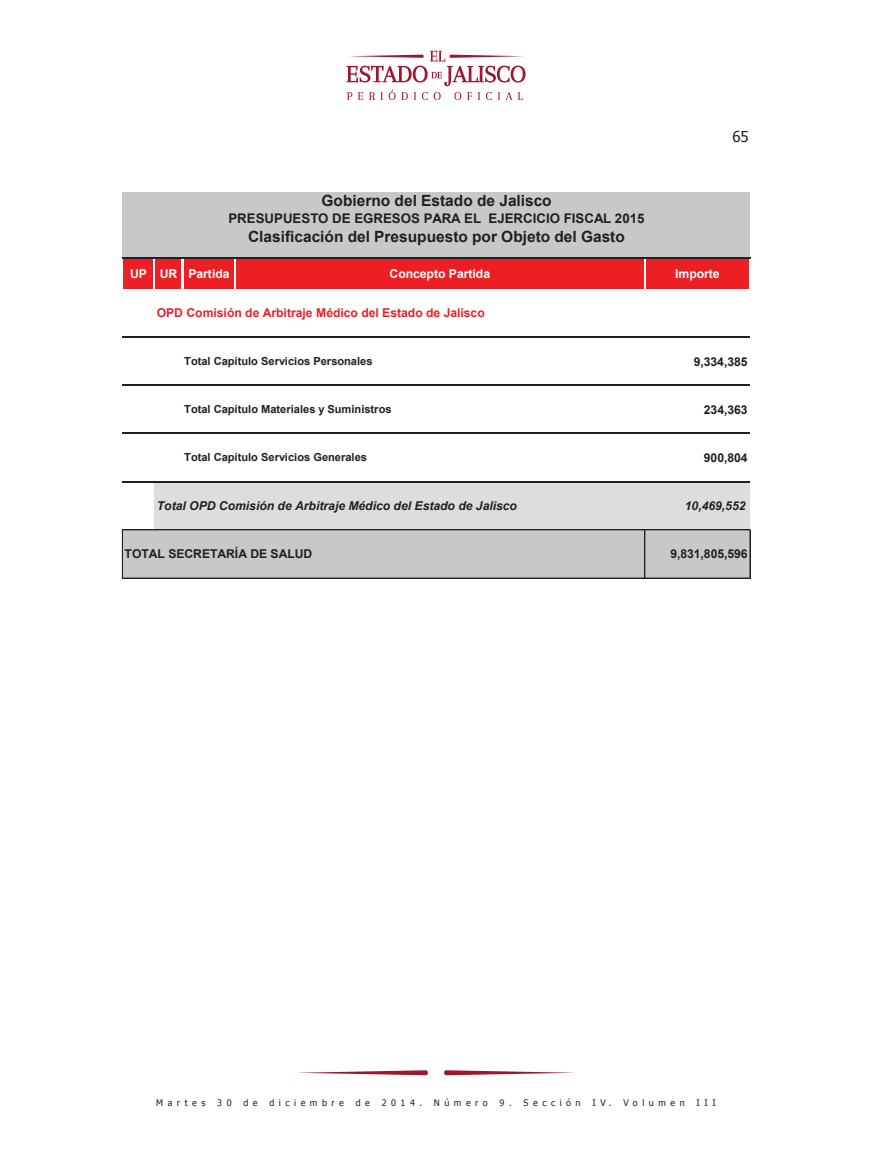
<style>
.page{position:relative;width:872px;height:1149px;background:#fff}
.page>*{position:absolute;margin:0;border:0;box-sizing:border-box;transform-origin:0 0}
.t1{font:700 15.45px "Arial";color:#231f20}
.t2{font:15px "Tahoma";color:#231f20}
.t3{font:700 13.2px "Arial";color:#231f20}
.t4{font:italic 700 12.15px "Arial";color:#231f20}
.t5{font:700 12.15px "Arial";letter-spacing:-.005em;color:#231f20}
.t6{font:700 12.15px "Arial";color:#ec1f24}
.t7{font:700 12.15px "Arial";color:#fff}
.t8{font:700 11.1px "Arial";color:#231f20}
.t9{font:9px "Tahoma";letter-spacing:.5em;color:#231f20}
</style>
<div class="page">
<svg style="left:298px;top:1070px;width:130px;height:4px"></svg>
<svg style="left:444px;top:1070px;width:130px;height:4px"></svg>
<svg style="left:346px;top:51px;width:179px;height:49px"></svg>
<div style="left:123px;top:192px;width:627px;height:66px;background:#c7c8ca"></div>
<div style="left:123px;top:258px;width:627px;height:31px;background:#ec1f24"></div>
<hr style="left:154px;top:259px;width:1px;height:30px;background:#fff">
<hr style="left:182px;top:259px;width:2px;height:30px;background:#fff">
<hr style="left:234px;top:259px;width:1px;height:30px;background:#fff">
<hr style="left:644px;top:259px;width:1px;height:30px;background:#fff">
<hr style="left:749px;top:259px;width:1px;height:30px;background:#fff">
<hr style="left:122px;top:257px;width:628px;height:2px;background:#231f20">
<div style="left:154px;top:481px;width:596px;height:48px;background:#dcdddf"></div>
<div style="left:123px;top:529px;width:627px;height:49px;background:#c7c8ca"></div>
<hr style="left:122px;top:529px;width:1px;height:49px;background:#231f20">
<hr style="left:644px;top:530px;width:1px;height:48px;background:#231f20">
<hr style="left:645px;top:529px;width:1px;height:49px;background:#231f20">
<hr style="left:749px;top:530px;width:1px;height:48px;background:#231f20">
<hr style="left:750px;top:529px;width:1px;height:49px;background:#231f20">
<hr style="left:122px;top:336px;width:628px;height:1px;background:#231f20">
<hr style="left:122px;top:384px;width:628px;height:1px;background:#231f20">
<hr style="left:122px;top:432px;width:628px;height:2px;background:#231f20">
<hr style="left:122px;top:481px;width:628px;height:1px;background:#231f20">
<hr style="left:122px;top:529px;width:628px;height:1px;background:#231f20">
<hr style="left:122px;top:577px;width:628px;height:1px;background:#231f20">
<hr style="left:122px;top:578px;width:628px;height:1px;background:#231f20">
<h2 class="t2" style="left:732px;top:126px;width:18px">65</h2>
<h1 class="t1" style="left:321px;top:191px;width:232px">Gobierno del Estado de Jalisco</h1>
<p class="t3" style="left:228px;top:210px;width:417px">PRESUPUESTO DE EGRESOS PARA EL EJERCICIO FISCAL 2015</p>
<h1 class="t1" style="left:248px;top:226px;width:378px">Clasificación del Presupuesto por Objeto del Gasto</h1>
<p class="t7" style="left:130px;top:265px;width:101px">UP UR Partida</p>
<p class="t7" style="left:389px;top:265px;width:102px">Concepto Partida</p>
<p class="t7" style="left:675px;top:265px;width:46px">Importe</p>
<p class="t6" style="left:157px;top:305px;width:329px">OPD Comisión de Arbitraje Médico del Estado de Jalisco</p>
<p class="t8" style="left:184px;top:353px;width:190px">Total Capítulo Servicios Personales</p>
<p class="t5" style="left:694px;top:353px;width:55px">9,334,385</p>
<p class="t8" style="left:184px;top:402px;width:209px">Total Capítulo Materiales y Suministros</p>
<p class="t5" style="left:704px;top:401px;width:45px">234,363</p>
<p class="t8" style="left:184px;top:450px;width:184px">Total Capítulo Servicios Generales</p>
<p class="t5" style="left:704px;top:449px;width:45px">900,804</p>
<p class="t4" style="left:157px;top:497px;width:362px">Total OPD Comisión de Arbitraje Médico del Estado de Jalisco</p>
<p class="t4" style="left:685px;top:497px;width:62px">10,469,552</p>
<p class="t5" style="left:125px;top:546px;width:189px">TOTAL SECRETARÍA DE SALUD</p>
<p class="t5" style="left:670px;top:546px;width:79px">9,831,805,596</p>
<p class="t9" style="left:156px;top:1095px;width:51px">Martes</p>
<p class="t9" style="left:217px;top:1095px;width:16px">3 0</p>
<p class="t9" style="left:243px;top:1095px;width:16px">d e</p>
<p class="t9" style="left:269px;top:1095px;width:76px">diciembre</p>
<p class="t9" style="left:356px;top:1095px;width:16px">d e</p>
<p class="t9" style="left:382px;top:1095px;width:42px">2014.</p>
<p class="t9" style="left:434px;top:1095px;width:55px">Número</p>
<p class="t9" style="left:499px;top:1095px;width:82px">9. Sección</p>
<p class="t9" style="left:592px;top:1095px;width:94px">IV. Volumen</p>
<p class="t9" style="left:696px;top:1095px;width:21px">III</p>
</div>
